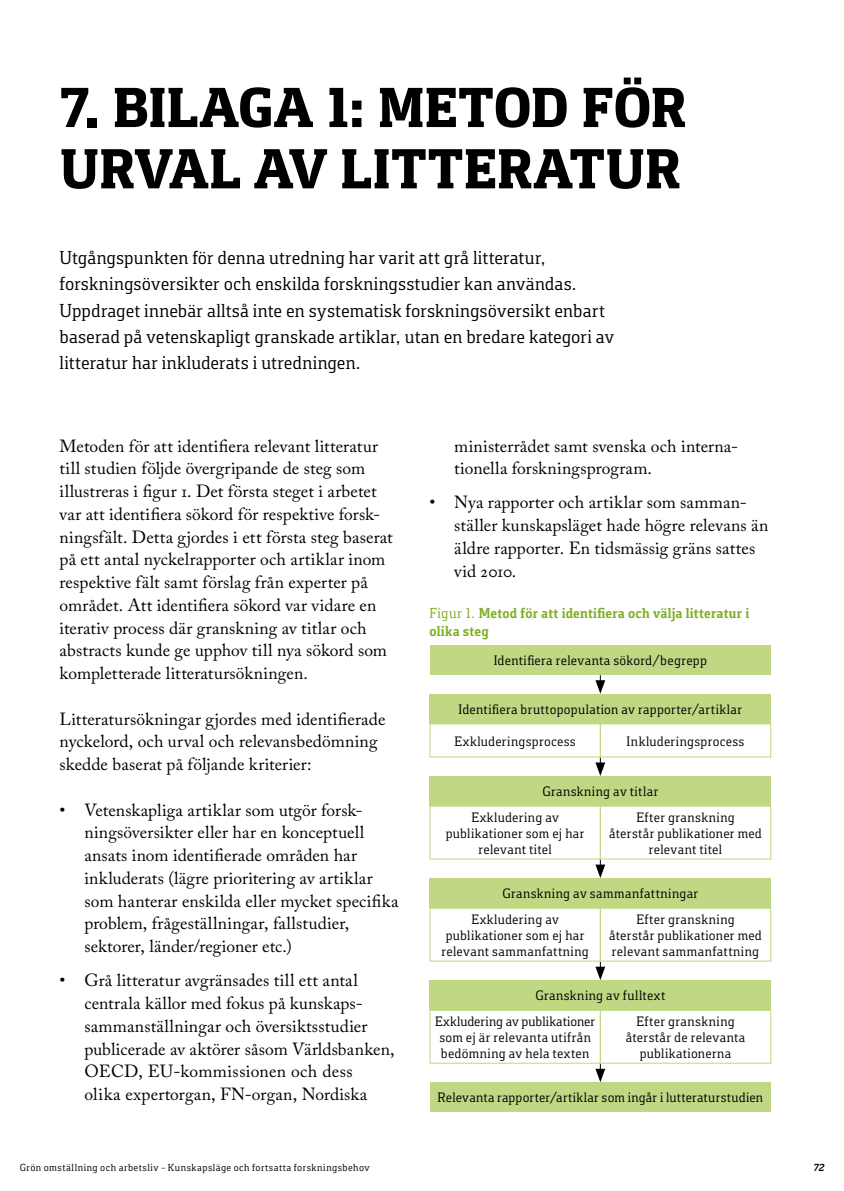
<style>
.page{position:relative;width:844px;height:1191px;background:#fff}
.page>*{position:absolute;margin:0;border:0;box-sizing:border-box;transform-origin:0 0}
.H1_Num{font:800 57.75px/61.2px "Foral Pro";letter-spacing:-.01em;color:#000}
.Ingress{font:19.25px/26.2px "Foral Pro";letter-spacing:.005em;color:#000}
.Bröd{font:17.5px/22.8px "Adobe Caslon Pro";letter-spacing:.005em;color:#000}
.figurtext{font:700 14.88px/18.4px "Foral Pro";letter-spacing:.015em;color:#7daf23}
.t1{font:14px/15.8px "Foral Pro";letter-spacing:.025em;color:#000;text-align:center}
.t2{font:10.5px "Foral Pro";letter-spacing:.045em;color:#000}
.t3{font:italic 700 10.5px "Foral Pro";color:#000}
.s1{font-weight:400}
</style>
<div class="page">
<svg style="left:595px;top:675px;width:10px;height:18px"></svg>
<svg style="left:595px;top:757px;width:10px;height:19px"></svg>
<svg style="left:595px;top:859px;width:10px;height:19px"></svg>
<svg style="left:595px;top:961px;width:10px;height:19px"></svg>
<svg style="left:595px;top:1063px;width:10px;height:19px"></svg>
<div style="left:430px;top:645px;width:340px;height:30px;background:#c0d784"></div>
<div style="left:430px;top:1082px;width:340px;height:30px;background:#c0d784"></div>
<div style="left:429px;top:723px;width:171px;height:34px;border:1px solid #c0d784"></div>
<div style="left:599px;top:723px;width:172px;height:34px;border:1px solid #c0d784"></div>
<div style="left:429px;top:908px;width:171px;height:53px;border:1px solid #c0d784"></div>
<div style="left:599px;top:908px;width:172px;height:53px;border:1px solid #c0d784"></div>
<div style="left:429px;top:1010px;width:171px;height:53px;border:1px solid #c0d784"></div>
<div style="left:599px;top:1010px;width:172px;height:53px;border:1px solid #c0d784"></div>
<div style="left:429px;top:805px;width:171px;height:54px;border:1px solid #c0d784"></div>
<div style="left:599px;top:805px;width:172px;height:54px;border:1px solid #c0d784"></div>
<div style="left:429px;top:693px;width:342px;height:30px;background:#c0d784"></div>
<div style="left:429px;top:878px;width:342px;height:30px;background:#c0d784"></div>
<div style="left:429px;top:980px;width:342px;height:30px;background:#c0d784"></div>
<div style="left:429px;top:776px;width:342px;height:29px;background:#c0d784"></div>
<h1 class="H1_Num" style="left:60px;top:77px;width:628px">7. BILAGA 1: METOD FÖR<br>URVAL AV LITTERATUR</h1>
<p class="Ingress" style="left:60px;top:244px;width:556px">Utgångspunkten för denna utredning har varit att grå litteratur, forskningsöversikter och enskilda forskningsstudier kan användas.<br>Uppdraget innebär alltså inte en systematisk forskningsöversikt enbart baserad på vetenskapligt granskade artiklar, utan en bredare kategori av litteratur har inkluderats i utredningen.</p>
<p class="Bröd" style="left:60px;top:434px;width:335px">Metoden för att identifiera relevant litteratur till studien följde övergripande de steg som illustreras i figur 1. Det första steget i arbetet var att identifiera sökord för respektive forsk&shy;ningsfält. Detta gjordes i ett första steg baserat på ett antal nyckelrapporter och artiklar inom respektive fält samt förslag från experter på området. Att identifiera sökord var vidare en iterativ process där granskning av titlar och abstracts kunde ge upphov till nya sökord som kompletterade litteratursökningen.</p>
<p class="Bröd" style="left:60px;top:707px;width:327px">Litteratursökningar gjordes med identifierade nyckelord, och urval och relevansbedömning skedde baserat på följande kriterier:</p>
<p class="Bröd" style="left:84px;top:798px;width:315px;text-indent:-25px">• Vetenskapliga artiklar som utgör forsk&shy;ningsöversikter eller har en konceptuell ansats inom identifierade områden har inkluderats (lägre prioritering av artiklar som hanterar enskilda eller mycket specifika problem, frågeställningar, fallstudier, sektorer, länder/regioner etc.)</p>
<p class="Bröd" style="left:84px;top:969px;width:311px;text-indent:-25px">• Grå litteratur avgränsades till ett antal centrala källor med fokus på kunskaps&shy;sammanställningar och översiktsstudier publicerade av aktörer såsom Världsbanken, OECD, EU-kommissionen och dess<br>olika expertorgan, FN-organ, Nordiska</p>
<p class="Bröd" style="left:454px;top:434px;width:285px">ministerrådet samt svenska och interna&shy;tionella forskningsprogram.</p>
<p class="Bröd" style="left:454px;top:491px;width:315px;text-indent:-25px">• Nya rapporter och artiklar som samman&shy;ställer kunskapsläget hade högre relevans än äldre rapporter. En tidsmässig gräns sattes vid 2010.</p>
<p class="figurtext" style="left:429px;top:604px;width:321px"><span class="s1">Figur 1.</span> Metod för att identifiera och välja litteratur i olika steg</p>
<p class="t1" style="left:493px;top:652px;width:215px">Identifiera relevanta sökord/begrepp</p>
<p class="t1" style="left:458px;top:701px;width:285px">Identifiera bruttopopulation av rapporter/artiklar</p>
<p class="t1" style="left:454px;top:732px;width:123px">Exkluderingsprocess</p>
<p class="t1" style="left:626px;top:732px;width:119px">Inkluderingsprocess</p>
<p class="t1" style="left:542px;top:783px;width:117px">Granskning av titlar</p>
<p class="t1" style="left:445px;top:809px;width:140px">Exkludering av publikationer som ej har relevant titel</p>
<p class="t1" style="left:609px;top:809px;width:154px">Efter granskning<br>återstår publikationer med relevant titel</p>
<p class="t1" style="left:502px;top:885px;width:197px">Granskning av sammanfattningar</p>
<p class="t1" style="left:441px;top:911px;width:149px">Exkludering av publikationer som ej har relevant sammanfattning</p>
<p class="t1" style="left:609px;top:911px;width:154px">Efter granskning<br>återstår publikationer med relevant sammanfattning</p>
<p class="t1" style="left:535px;top:987px;width:131px">Granskning av fulltext</p>
<p class="t1" style="left:435px;top:1013px;width:162px">Exkludering av publikationer som ej är relevanta utifrån bedömning av hela texten</p>
<p class="t1" style="left:625px;top:1013px;width:121px">Efter granskning återstår de relevanta publikationerna</p>
<p class="t1" style="left:437px;top:1089px;width:327px">Relevanta rapporter/artiklar som ingår i lutteraturstudien</p>
<p class="t2" style="left:20px;top:1161px;width:351px">Grön omställning och arbetsliv – Kunskapsläge och fortsatta forskningsbehov</p>
<p class="t3" style="left:812px;top:1161px;width:12px">72</p>
</div>
